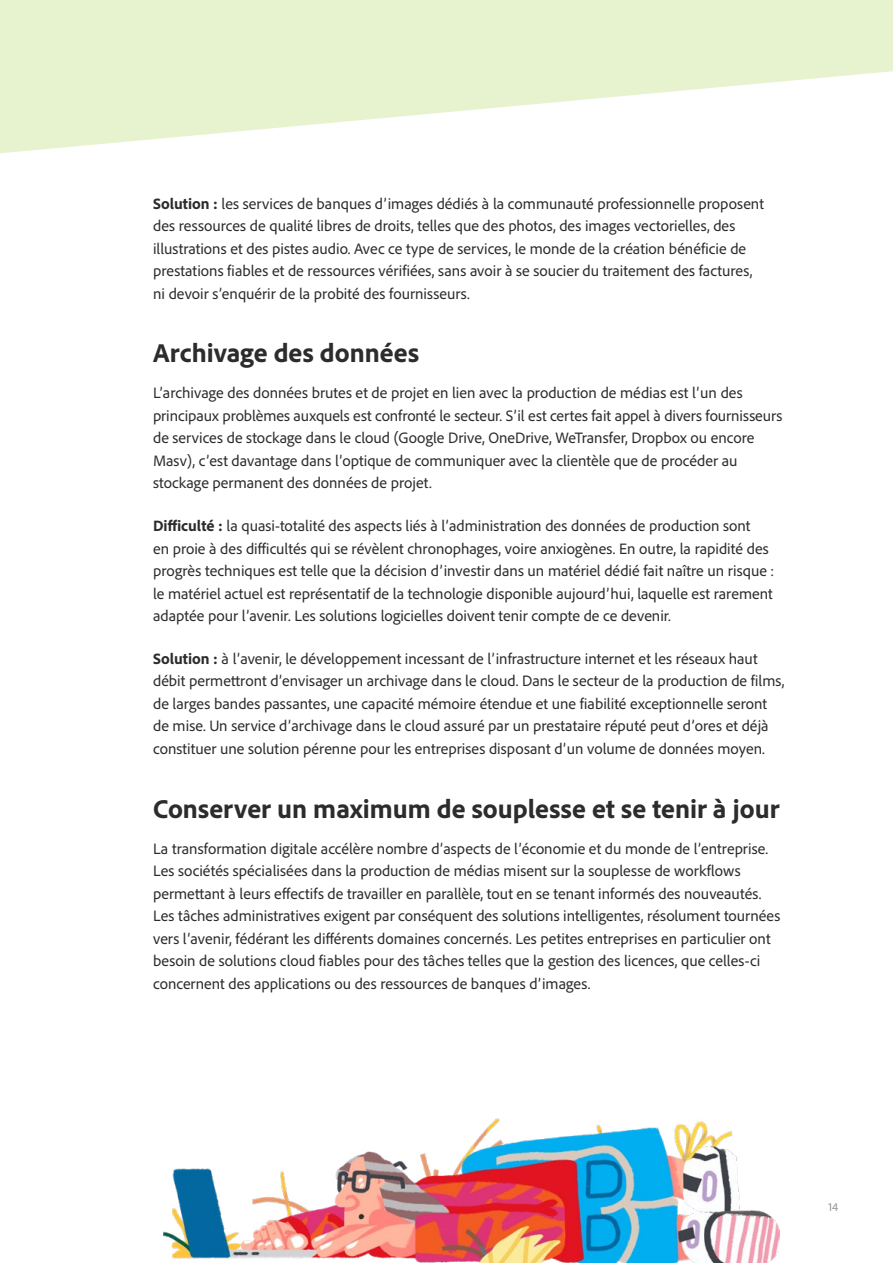
<style>
.page{position:relative;width:893px;height:1263px;background:#fff}
.page>*{position:absolute;margin:0;border:0;box-sizing:border-box;transform-origin:0 0}
.t1{font:800 27px "Adobe Clean";color:#2c2c2c}
.Body{font:15.75px/22.5px "Adobe Clean";color:#2c2c2c}
.Page_Number{font:12px "Adobe Clean";color:#949598}
.s1{font-weight:800}
</style>
<div class="page">
<svg style="left:0;top:0;width:893px;height:153px;fill:#e7f2ce"></svg>
<img style="left:164px;top:1118px;width:615px;height:145px">
<p class="Body" style="left:153px;top:191px;width:612px"><span class="s1">Solution :</span> les services de banques d’images dédiés à la communauté professionnelle proposent des ressources de qualité libres de droits, telles que des photos, des images vectorielles, des illustrations et des pistes audio. Avec ce type de services, le monde de la création bénéficie de prestations fiables et de ressources vérifiées, sans avoir à se soucier du traitement des factures, ni devoir s’enquérir de la probité des fournisseurs.</p>
<h2 class="t1" style="left:153px;top:335px;width:268px">Archivage des données</h2>
<p class="Body" style="left:153px;top:381px;width:631px">L’archivage des données brutes et de projet en lien avec la production de médias est l’un des principaux problèmes auxquels est confronté le secteur. S’il est certes fait appel à divers fournisseurs de services de stockage dans le cloud (Google Drive, OneDrive, WeTransfer, Dropbox ou encore Masv), c’est davantage dans l’optique de communiquer avec la clientèle que de procéder au stockage permanent des données de projet.</p>
<p class="Body" style="left:153px;top:514px;width:623px"><span class="s1">Difficulté :</span> la quasi-totalité des aspects liés à l’administration des données de production sont<br>en proie à des difficultés qui se révèlent chronophages, voire anxiogènes. En outre, la rapidité des progrès techniques est telle que la décision d’investir dans un matériel dédié fait naître un risque : le matériel actuel est représentatif de la technologie disponible aujourd’hui, laquelle est rarement adaptée pour l’avenir. Les solutions logicielles doivent tenir compte de ce devenir.</p>
<p class="Body" style="left:153px;top:647px;width:633px"><span class="s1">Solution :</span> à l’avenir, le développement incessant de l’infrastructure internet et les réseaux haut débit permettront d’envisager un archivage dans le cloud. Dans le secteur de la production de films, de larges bandes passantes, une capacité mémoire étendue et une fiabilité exceptionnelle seront de mise. Un service d’archivage dans le cloud assuré par un prestataire réputé peut d’ores et déjà constituer une solution pérenne pour les entreprises disposant d’un volume de données moyen.</p>
<h2 class="t1" style="left:153px;top:791px;width:628px">Conserver un maximum de souplesse et se tenir à jour</h2>
<p class="Body" style="left:153px;top:836px;width:629px">La transformation digitale accélère nombre d’aspects de l’économie et du monde de l’entreprise.<br>Les sociétés spécialisées dans la production de médias misent sur la souplesse de workflows permettant à leurs effectifs de travailler en parallèle, tout en se tenant informés des nouveautés.<br>Les tâches administratives exigent par conséquent des solutions intelligentes, résolument tournées vers l’avenir, fédérant les différents domaines concernés. Les petites entreprises en particulier ont besoin de solutions cloud fiables pour des tâches telles que la gestion des licences, que celles-ci concernent des applications ou des ressources de banques d’images.</p>
<p class="Page_Number" style="left:828px;top:1199px;width:11px">14</p>
</div>
